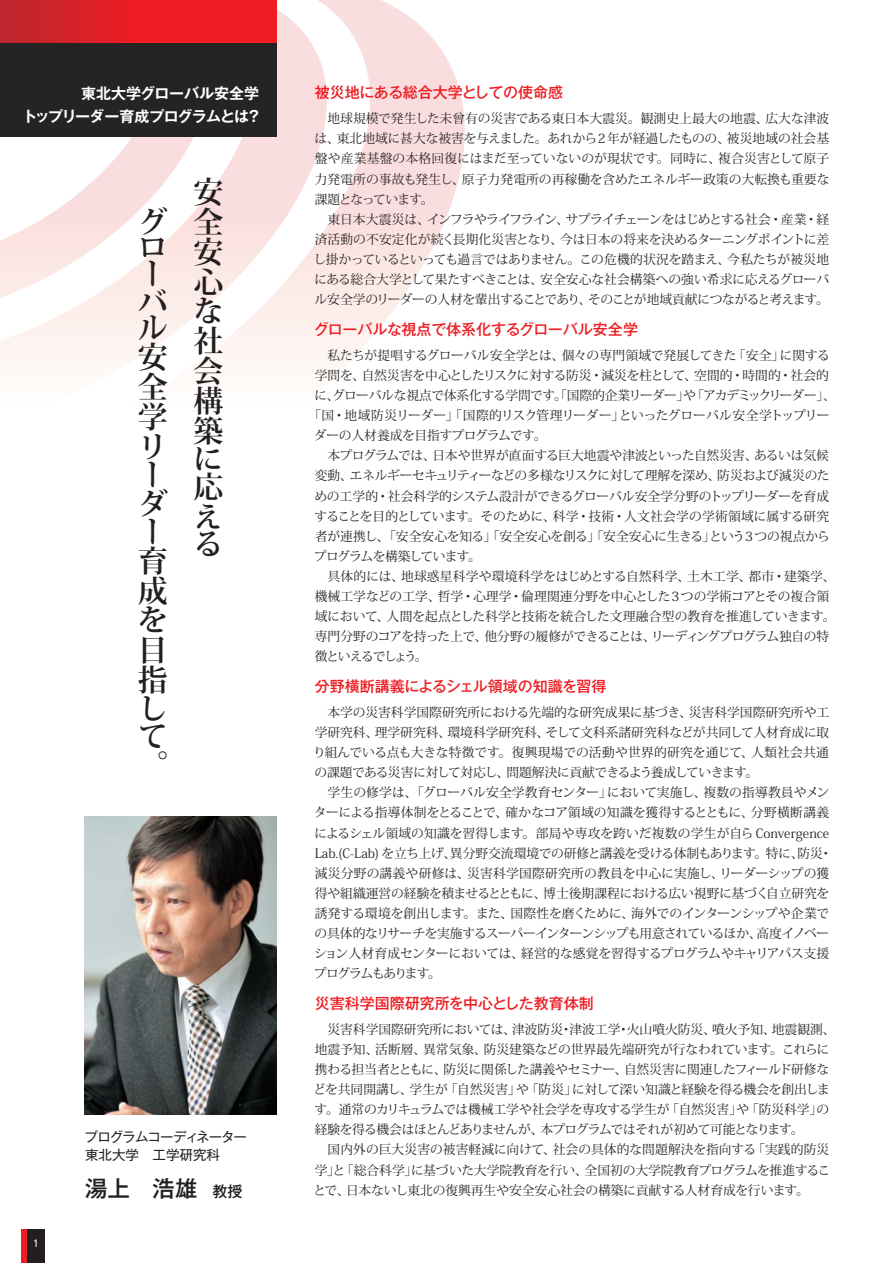
<style>
.page{position:relative;width:893px;height:1263px;background:#fff}
.page>*{position:absolute;margin:0;border:0;box-sizing:border-box;transform-origin:0 0}
.t1{font:700 30px/29.1px "Koz Min Pro";color:#231f20}
.t2{font:500 22.5px "Gothic MB101 Pr 5";color:#231f20}
.t3{font:500 15px "Gothic MB101 Pr 5";color:#ee1d23}
.t4{font:700 15px/22.5px "Gothic MB101 Pr 5 De";letter-spacing:-.03em;color:#fff;text-align:right}
.t5{font:13.5px/18px "Gothic MB101 Pr 5";letter-spacing:-.05em;color:#231f20}
.t6{font:12.75px/20.1px "Koz Min Pro";letter-spacing:-.01em;color:#231f20}
.t7{font:12.75px "Koz Min Pro";letter-spacing:-.03em;color:#231f20}
.t8{font:12.75px "Koz Min Pro";letter-spacing:-.04em;color:#231f20}
.t9{font:12.75px "Koz Min Pro";letter-spacing:.015em;color:#231f20}
.t10{font:12.75px "Koz Min Pro";letter-spacing:.01em;color:#231f20}
.t11{font:12.75px "Koz Min Pro";letter-spacing:-.06em;color:#231f20}
.t12{font:12.75px "Koz Min Pro";letter-spacing:-.11em;color:#231f20}
.t13{font:500 10.5px "Gothic BBB Pr 5";color:#fff}
.s1{font-size:15px}
</style>
<div class="page">
<svg style="left:0;top:0;width:465px;height:365px"></svg>
<div style="left:21px;top:1229px;width:7px;height:34px;background:#ee1d23"></div>
<div style="left:28px;top:1229px;width:17px;height:34px;background:#231f20"></div>
<div style="left:0;top:0;width:276px;height:136px;background:#262324"></div>
<img style="left:85px;top:816px;width:191px;height:298px">
<div style="left:0;top:0;width:276px;height:43px;background:linear-gradient(to right,#c8252b,#fb1a20)"></div>
<p class="t4" style="left:22px;top:81px;width:238px">東北大学グローバル安全学<br>トップリーダー育成プログラムとは?</p>
<h1 class="t1" style="left:138px;top:208px;width:31px;line-height:26.5px">グローバル</h1>
<h1 class="t1" style="left:138px;top:341px;width:31px">安全学リーダー育成を目指して。</h1>
<h1 class="t1" style="left:193px;top:176px;width:31px;text-align:justify">安全安心な社会構築に応える</h1>
<p class="t13" style="left:33px;top:1234px;width:8px">1</p>
<p class="t5" style="left:84px;top:1127px;width:164px">プログラムコーディネーター東北大学　工学研究科</p>
<h2 class="t2" style="left:85px;top:1169px;width:159px">湯上　浩雄<span class="s1">　教授</span></h2>
<p class="t3" style="left:315px;top:80px;width:250px">被災地にある総合大学としての使命感</p>
<p class="t6" style="left:313px;top:108px;width:517px">　地球規模で発生した未曾有の災害である東日本大震災。観測史上最大の地震、広大な津波は、東北地域に甚大な被害を与えました。あれから2年が経過したものの、被災地域の社会基盤や産業基盤の本格回復にはまだ至っていないのが現状です。同時に、複合災害として原子力発電所の事故も発生し、原子力発電所の再稼働を含めたエネルギー政策の大転換も重要な課題となっています。<br>　東日本大震災は、インフラやライフライン、サプライチェーンをはじめとする社会・産業・経済活動の不安定化が続く長期化災害となり、今は日本の将来を決めるターニングポイントに差し掛かっているといっても過言ではありません。この危機的状況を踏まえ、今私たちが被災地にある総合大学として果たすべきことは、安全安心な社会構築への強い希求に応えるグローバル安全学のリーダーの人材を輩出することであり、そのことが地域貢献につながると考えます。</p>
<p class="t3" style="left:314px;top:317px;width:326px">グローバルな視点で体系化するグローバル安全学</p>
<p class="t6" style="left:315px;top:345px;width:517px">　私たちが提唱するグローバル安全学とは、個々の専門領域で発展してきた「安全」に関する</p>
<p class="t6" style="left:315px;top:365px;width:516px">学問を、自然災害を中心としたリスクに対する防災・減災を柱として、空間的・時間的・社会的</p>
<p class="t8" style="left:315px;top:386px;width:522px">に、グローバルな視点で体系化する学問です。「国際的企業リーダー」や「アカデミックリーダー」、</p>
<p class="t6" style="left:309px;top:405px;width:522px">「国・地域防災リーダー」「国際的リスク管理リーダー」といったグローバル安全学トップリー</p>
<p class="t7" style="left:314px;top:426px;width:234px">ダーの人材養成を目指すプログラムです。</p>
<p class="t6" style="left:315px;top:445px;width:516px">　本プログラムでは、日本や世界が直面する巨大地震や津波といった自然災害、あるいは気候</p>
<p class="t7" style="left:315px;top:467px;width:516px">変動、エネルギーセキュリティーなどの多様なリスクに対して理解を深め、防災および減災のた</p>
<p class="t6" style="left:314px;top:485px;width:516px">めの工学的・社会科学的システム設計ができるグローバル安全学分野のトップリーダーを育成</p>
<p class="t6" style="left:315px;top:505px;width:516px">することを目的としています。そのために、科学・技術・人文社会学の学術領域に属する研究</p>
<p class="t6" style="left:315px;top:525px;width:517px">者が連携し、「安全安心を知る」「安全安心を創る」「安全安心に生きる」という3つの視点から</p>
<p class="t11" style="left:314px;top:547px;width:169px">プログラムを構築しています。</p>
<p class="t9" style="left:315px;top:567px;width:522px">　具体的には、地球惑星科学や環境科学をはじめとする自然科学、土木工学、都市・建築学、</p>
<p class="t10" style="left:315px;top:587px;width:516px">機械工学などの工学、哲学・心理学・倫理関連分野を中心とした3つの学術コアとその複合領</p>
<p class="t6" style="left:315px;top:606px;width:522px">域において、人間を起点とした科学と技術を統合した文理融合型の教育を推進していきます。</p>
<p class="t7" style="left:315px;top:627px;width:516px">専門分野のコアを持った上で、他分野の履修ができることは、リーディングプログラム独自の特</p>
<p class="t12" style="left:315px;top:647px;width:114px">徴といえるでしょう。</p>
<p class="t3" style="left:315px;top:674px;width:293px">分野横断講義によるシェル領域の知識を習得</p>
<p class="t6" style="left:313px;top:702px;width:521px">　本学の災害科学国際研究所における先端的な研究成果に基づき、災害科学国際研究所や工学研究科、理学研究科、環境科学研究科、そして文科系諸研究科などが共同して人材育成に取り組んでいる点も大きな特徴です。復興現場での活動や世界的研究を通じて、人類社会共通の課題である災害に対して対応し、問題解決に貢献できるよう養成していきます。<br>　学生の修学は、「グローバル安全学教育センター」において実施し、複数の指導教員やメンターによる指導体制をとることで、確かなコア領域の知識を獲得するとともに、分野横断講義によるシェル領域の知識を習得します。部局や専攻を跨いだ複数の学生が自ら Convergence Lab.(C-Lab) を立ち上げ、異分野交流環境での研修と講義を受ける体制もあります。特に、防災・減災分野の講義や研修は、災害科学国際研究所の教員を中心に実施し、リーダーシップの獲得や組織運営の経験を積ませるとともに、博士後期課程における広い視野に基づく自立研究を誘発する環境を創出します。また、国際性を磨くために、海外でのインターンシップや企業での具体的なリサーチを実施するスーパーインターンシップも用意されているほか、高度イノベーション人材育成センターにおいては、経営的な感覚を習得するプログラムやキャリアパス支援プログラムもあります。</p>
<p class="t3" style="left:315px;top:991px;width:281px">災害科学国際研究所を中心とした教育体制</p>
<p class="t6" style="left:313px;top:1019px;width:524px">　災害科学国際研究所においては、津波防災・津波工学・火山噴火防災、噴火予知、地震観測、地震予知、活断層、異常気象、防災建築などの世界最先端研究が行なわれています。これらに携わる担当者とともに、防災に関係した講義やセミナー、自然災害に関連したフィールド研修などを共同開講し、学生が「自然災害」や「防災」に対して深い知識と経験を得る機会を創出します。通常のカリキュラムでは機械工学や社会学を専攻する学生が「自然災害」や「防災科学」の経験を得る機会はほとんどありませんが、本プログラムではそれが初めて可能となります。<br>　国内外の巨大災害の被害軽減に向けて、社会の具体的な問題解決を指向する「実践的防災学」と「総合科学」に基づいた大学院教育を行い、全国初の大学院教育プログラムを推進することで、日本ないし東北の復興再生や安全安心社会の構築に貢献する人材育成を行います。</p>
</div>
